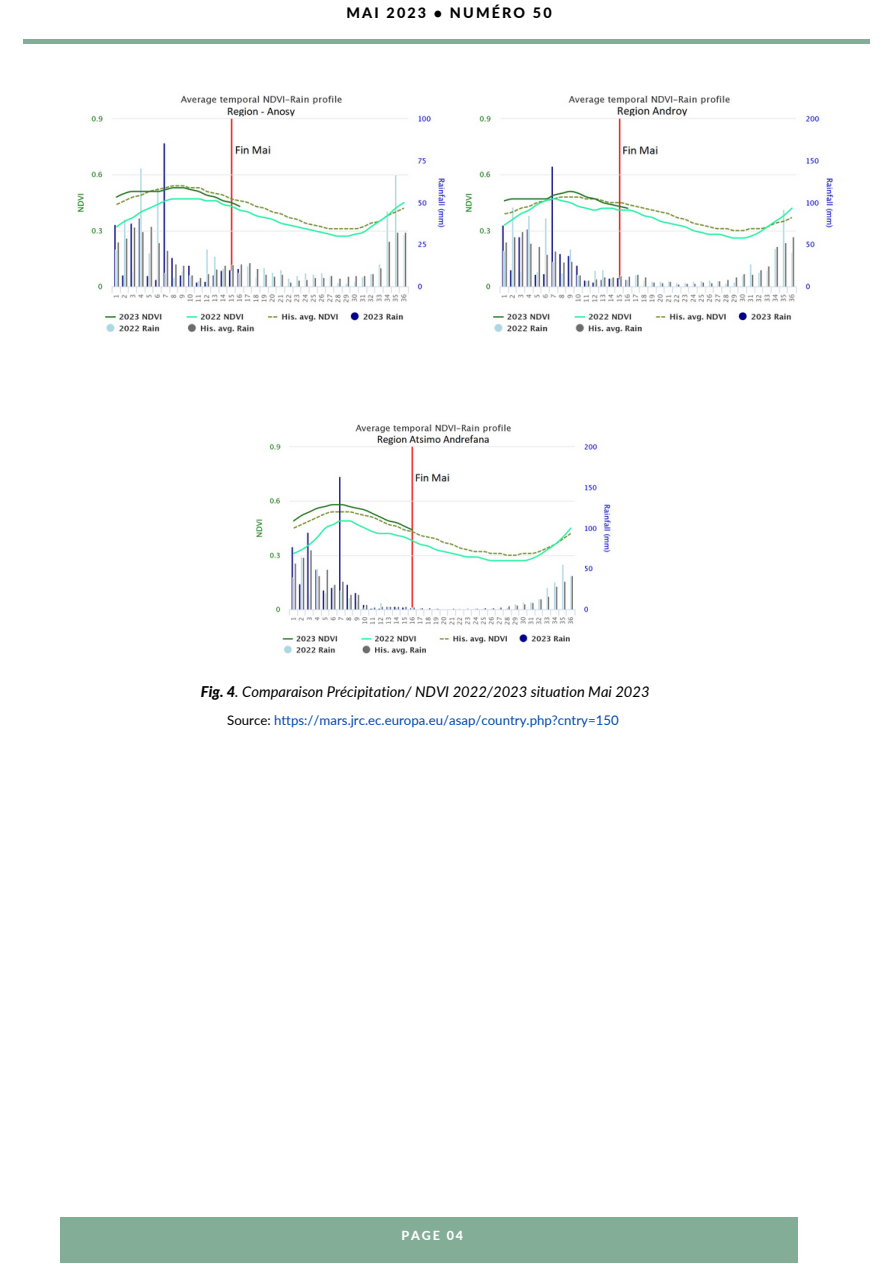
<style>
.page{position:relative;width:893px;height:1264px;background:#fff}
.page>*{position:absolute;margin:0;border:0;box-sizing:border-box;transform-origin:0 0}
.t1{font:italic 14.7px "Lato";color:#000}
.t2{font:800 14.4px "Lato";letter-spacing:.15em;color:#000}
.t3{font:13.2px "Lato";color:#004aad}
.t4{font:800 12.45px "Lato";letter-spacing:.15em;color:#fff}
.s1{font-weight:800}
.s2{color:#000}
</style>
<div class="page">
<hr style="left:23px;top:40px;width:846px;height:3px;background:#83ad96">
<div style="left:60px;top:1217px;width:737px;height:45px;background:#83ad96"></div>
<img style="left:77px;top:95px;width:757px;height:239px">
<img style="left:256px;top:424px;width:355px;height:231px">
<p class="t2" style="left:346px;top:4px;width:207px">MAI 2023 • NUMÉRO 50</p>
<p class="t1" style="left:201px;top:682px;width:450px"><span class="s1">Fig. 4</span>. Comparaison Précipitation/ NDVI 2022/2023 situation Mai 2023</p>
<p class="t3" style="left:227px;top:712px;width:393px"><span class="s2">Source:</span> https://mars.jrc.ec.europa.eu/asap/country.php?cntry=150</p>
<p class="t4" style="left:401px;top:1227px;width:63px">PAGE 04</p>
</div>
